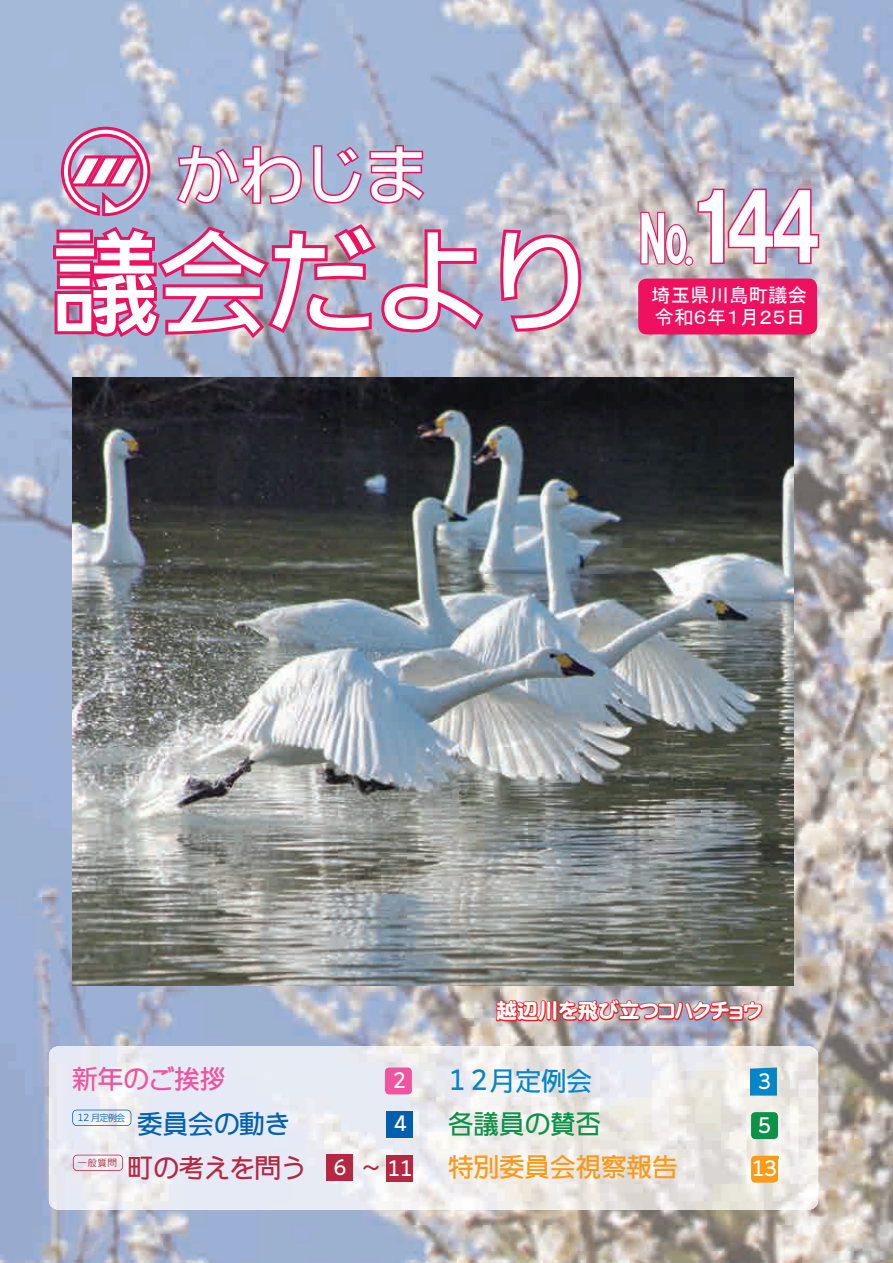
<style>
.page{position:relative;width:893px;height:1263px;background:#fff}
.page>*{position:absolute;margin:0;border:0;box-sizing:border-box;transform-origin:0 0}
.t1{font:108px "DFUD Gothic W6 WING RKSJ H";color:#fff}
.t2{font:90px "HGP Soei Kakugothic UB";color:#fff;scale:.94 1}
.t3{font:63px "DFUD Gothic W6 WING RKSJ H";color:#fff}
.t4{font:63px "HGP Soei Kakugothic UB";color:#fff;scale:.88 1}
.t5{font:25.5px "DFUD Gothic W6 WING RKSJ H";color:#f89a1c}
.t6{font:25.5px "DFUD Gothic W6 WING RKSJ H";color:#b62841}
.t7{font:25.5px "DFUD Gothic W6 WING RKSJ H";color:#0386c9}
.t8{font:25.5px "DFUD Gothic W6 WING RKSJ H";color:#ee549f}
.t9{font:25.5px "DFUD Gothic W6 WING RKSJ H";color:#0d9248}
.t10{font:25.5px "DFUD Gothic W6 WING RKSJ H";color:#0162b0}
.t11{font:21px "DF Maru Gothic SB WING RKSJ H";color:#fff}
.t12{font:19.5px/21.8px "MS P Gothic";color:#fff}
.t13{font:19.5px "DFUD Gothic W6 WING RKSJ H";color:#fff}
.t14{font:9px "DFUD Gothic W4 WING RKSJ H";letter-spacing:-.075em;color:#0162b0}
.t15{font:9px "DFUD Gothic W4 WING RKSJ H";color:#b62841}
.s1{font-size:21px;color:#b62841}
</style>
<div class="page">
<img style="left:0;top:0;width:893px;height:1263px">
<img style="left:72px;top:377px;width:722px;height:608px">
<img style="left:640px;top:189px;width:179px;height:77px">
<div style="left:638px;top:279px;width:179px;height:55px;background:#ed115f;border-radius:9px"></div>
<img style="left:177px;top:145px;width:125px;height:59px">
<svg style="left:313px;top:145px;width:49px;height:58px;background:#b986b4"></svg>
<svg style="left:369px;top:145px;width:55px;height:59px;background:#c574a2"></svg>
<svg style="left:61px;top:127px;width:89px;height:89px"></svg>
<img style="left:49px;top:1046px;width:769px;height:164px">
<div style="left:385px;top:1067px;width:27px;height:27px;background:#ee549f;border-radius:4px"></div>
<svg style="left:750px;top:1067px;width:27px;height:28px"></svg>
<div style="left:751px;top:1112px;width:27px;height:27px;background:#0d9248;border-radius:4px"></div>
<div style="left:326px;top:1154px;width:27px;height:27px;background:#b62841"></div>
<div style="left:386px;top:1155px;width:27px;height:27px;background:#b62841"></div>
<svg style="left:73px;top:1155px;width:50px;height:16px"></svg>
<svg style="left:53px;top:224px;width:430px;height:114px;background:#c7709e"></svg>
<svg style="left:500px;top:230px;width:81px;height:102px;background:#cf80a4"></svg>
<div style="left:386px;top:1111px;width:27px;height:27px;background:#015fae"></div>
<svg style="left:72px;top:1110px;width:59px;height:16px"></svg>
<img style="left:496px;top:999px;width:266px;height:22px">
<svg style="left:751px;top:1156px;width:30px;height:27px"></svg>
<h3 class="t3" style="left:176px;top:132px;width:253px">かわじま</h3>
<h1 class="t1" style="left:51px;top:209px;width:542px">議会だより</h1>
<h2 class="t2" style="left:687px;top:182px;width:144px">144</h2>
<h3 class="t4" style="left:638px;top:207px;width:64px">No</h3>
<p class="t12" style="left:651px;top:284px;width:158px">埼玉県川島町議会令和６年１月２５日</p>
<p class="t11" style="left:496px;top:1000px;width:267px">越辺川を飛び立つコハクチョウ</p>
<h3 class="t8" style="left:72px;top:1062px;width:155px">新年のご挨拶</h3>
<p class="t13" style="left:392px;top:1068px;width:16px">2</p>
<h3 class="t7" style="left:447px;top:1064px;width:147px">１２月定例会</h3>
<p class="t13" style="left:757px;top:1069px;width:16px">3</p>
<h3 class="t10" style="left:137px;top:1106px;width:154px">委員会の動き</h3>
<p class="t14" style="left:77px;top:1111px;width:49px">12 月定例会</p>
<p class="t13" style="left:393px;top:1111px;width:16px">4</p>
<h3 class="t9" style="left:448px;top:1106px;width:154px">各議員の賛否</h3>
<p class="t13" style="left:757px;top:1112px;width:16px">5</p>
<h3 class="t6" style="left:128px;top:1150px;width:180px">町の考えを問う</h3>
<p class="t15" style="left:78px;top:1156px;width:40px">一般質問</p>
<p class="t13" style="left:361px;top:1155px;width:54px"><span class="s1">～</span> 11</p>
<p class="t13" style="left:333px;top:1154px;width:16px">6</p>
<h3 class="t5" style="left:448px;top:1150px;width:231px">特別委員会視察報告</h3>
<p class="t13" style="left:751px;top:1156px;width:28px">13</p>
</div>
